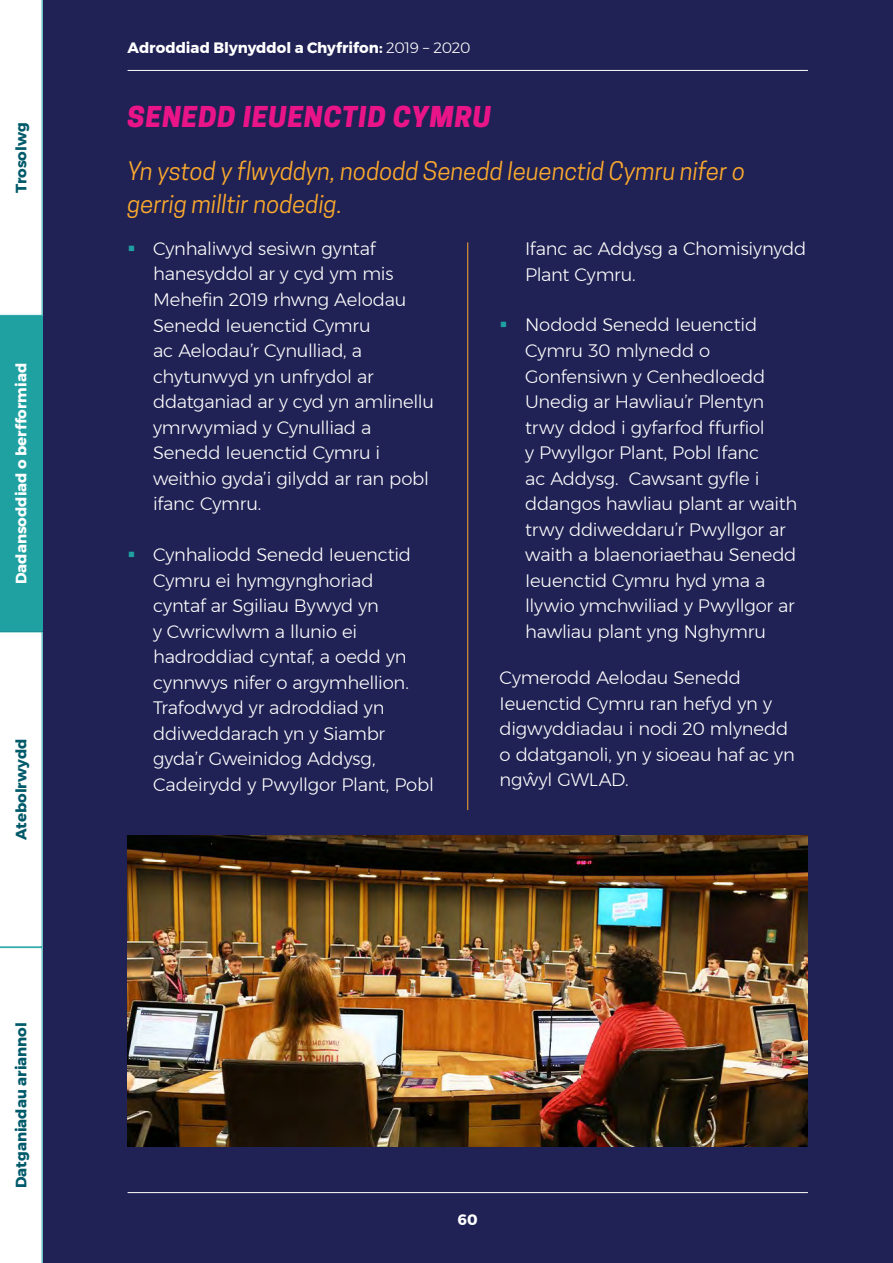
<style>
.page{position:relative;width:893px;height:1263px;background:#202154}
.page>*{position:absolute;margin:0;border:0;box-sizing:border-box;transform-origin:0 0}
.t1{font:italic 800 27px "Cooper Hewitt";letter-spacing:.035em;color:#ea1489}
.Intro-para{font:italic 24px/33px "Cooper Hewitt";color:#faa92e}
.Copy-white{font:300 18px/25.5px "Montserrat";letter-spacing:-.015em;color:#fff}
.t2{font:700 15px "Montserrat";color:#fff}
.t3{font:700 15px "Montserrat";color:#005a6a}
.s1{font-weight:300}
</style>
<div class="page">
<img style="left:128px;top:836px;width:680px;height:311px">
<hr style="left:467px;top:242px;width:1px;height:568px;background:#faa92e">
<hr style="left:128px;top:1192px;width:680px;height:1px;background:#fff">
<hr style="left:128px;top:70px;width:680px;height:1px;background:#fff">
<svg style="left:0;top:0;width:43px;height:1263px;background:#c2e5e5"></svg>
<p class="t3" style="left:9px;top:193px;width:72px;rotate:-90deg">Trosolwg</p>
<p class="t2" style="left:9px;top:584px;width:223px;rotate:-90deg">Dadansoddiad o berfformiad</p>
<p class="t3" style="left:9px;top:840px;width:103px;rotate:-90deg">Atebolrwydd</p>
<p class="t3" style="left:9px;top:1188px;width:168px;rotate:-90deg">Datganiadau ariannol</p>
<p class="t2" style="left:128px;top:36px;width:345px">Adroddiad Blynyddol a Chyfrifon: <span class="s1">2019 – 2020</span></p>
<h2 class="t1" style="left:128px;top:101px;width:365px">SENEDD IEUENCTID CYMRU</h2>
<p class="Intro-para" style="left:128px;top:154px;width:619px">Yn ystod y flwyddyn, nododd Senedd Ieuenctid Cymru nifer o gerrig milltir nodedig.</p>
<p class="Copy-white" style="left:153px;top:236px;width:283px">Cynhaliwyd sesiwn gyntaf hanesyddol ar y cyd ym mis<br>Mehefin 2019 rhwng Aelodau<br>Senedd Ieuenctid Cymru<br>ac Aelodau’r Cynulliad, a chytunwyd yn unfrydol ar ddatganiad ar y cyd yn amlinellu ymrwymiad y Cynulliad a<br>Senedd Ieuenctid Cymru i weithio gyda’i gilydd ar ran pobl ifanc Cymru.</p>
<p class="Copy-white" style="left:153px;top:542px;width:282px">Cynhaliodd Senedd Ieuenctid<br>Cymru ei hymgynghoriad<br>cyntaf ar Sgiliau Bywyd yn<br>y Cwricwlwm a llunio ei hadroddiad cyntaf, a oedd yn cynnwys nifer o argymhellion.<br>Trafodwyd yr adroddiad yn ddiweddarach yn y Siambr gyda’r Gweinidog Addysg,<br>Cadeirydd y Pwyllgor Plant, Pobl</p>
<p class="Copy-white" style="left:525px;top:236px;width:283px">Ifanc ac Addysg a Chomisiynydd<br>Plant Cymru.</p>
<p class="Copy-white" style="left:525px;top:312px;width:274px">Nododd Senedd Ieuenctid<br>Cymru 30 mlynedd o<br>Gonfensiwn y Cenhedloedd<br>Unedig ar Hawliau’r Plentyn trwy ddod i gyfarfod ffurfiol<br>y Pwyllgor Plant, Pobl Ifanc<br>ac Addysg. Cawsant gyfle i ddangos hawliau plant ar waith trwy ddiweddaru’r Pwyllgor ar waith a blaenoriaethau Senedd<br>Ieuenctid Cymru hyd yma a llywio ymchwiliad y Pwyllgor ar hawliau plant yng Nghymru</p>
<p class="Copy-white" style="left:500px;top:665px;width:297px">Cymerodd Aelodau Senedd<br>Ieuenctid Cymru ran hefyd yn y digwyddiadau i nodi 20 mlynedd o ddatganoli, yn y sioeau haf ac yn ngŵyl GWLAD.</p>
<p class="t2" style="left:458px;top:1207px;width:21px">60</p>
</div>
